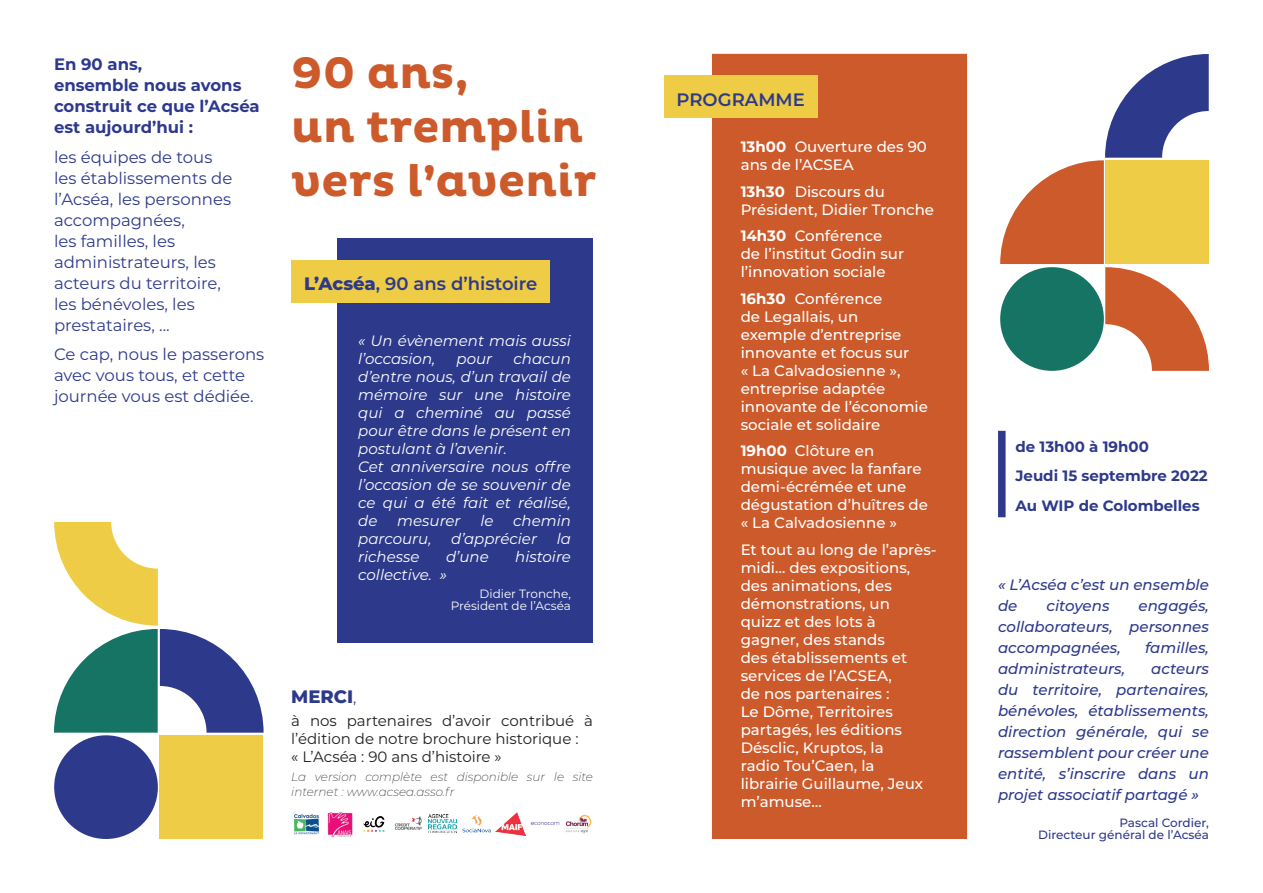
<style>
.page{position:relative;width:1263px;height:893px;background:#fff}
.page>*{position:absolute;margin:0;border:0;box-sizing:border-box;transform-origin:0 0}
.t1{font:700 45px/54px "Pluto";color:#cd5a2a}
.t2{font:600 18px "Montserrat";color:#2d3a8c}
.t3{font:800 18px "Montserrat";color:#2d3a8c}
.t4{font:16.5px/21px "Montserrat";color:#2d3a8c}
.t5{font:700 16.5px/21px "Montserrat";color:#2d3a8c}
.t6{font:500 15px/18px "Montserrat";color:#fff}
.t7{font:italic 15px/18px "Montserrat";color:#fff}
.t8{font:italic 500 15px/21.1px "Montserrat";color:#2d3a8c;text-align:justify}
.t9{font:15px/18px "Montserrat";color:#231f20}
.t10{font:700 15px/29.5px "Montserrat";color:#2d3a8c}
.t11{font:italic 200 12px/15px "Montserrat";color:#231f20}
.t12{font:500 12px/12px "Montserrat";color:#2d3a8c;text-align:right}
.t13{font:12px/12px "Montserrat";color:#fff;text-align:right}
.s1{font-weight:800}
.s2{font-weight:400;font-size:15px}
.s3{font-weight:700}
</style>
<div class="page">
<div style="left:998px;top:431px;width:7px;height:86px;background:#2d3a8c"></div>
<div style="left:716px;top:58px;width:247px;height:777px;background:#cd5a2a"></div>
<div style="left:712px;top:54px;width:255px;height:785px;border:8px solid #cd5a2a"></div>
<div style="left:664px;top:75px;width:153px;height:43px;background:#eecc45"></div>
<svg style="left:1000px;top:54px;width:209px;height:317px"></svg>
<div style="left:337px;top:238px;width:255px;height:405px;background:#2d3a8c"></div>
<div style="left:291px;top:260px;width:259px;height:43px;background:#eecc45"></div>
<div style="left:160px;top:735px;width:103px;height:104px;background:#eecc45"></div>
<div style="left:54px;top:735px;width:104px;height:104px;background:#2d3a8c;border-radius:52px"></div>
<svg style="left:54px;top:522px;width:210px;height:211px"></svg>
<img style="left:294px;top:814px;width:25px;height:21px">
<img style="left:462px;top:814px;width:29px;height:19px">
<img style="left:327px;top:811px;width:26px;height:26px">
<img style="left:495px;top:812px;width:30px;height:24px">
<img style="left:428px;top:815px;width:28px;height:18px">
<img style="left:394px;top:817px;width:28px;height:13px">
<img style="left:363px;top:816px;width:22px;height:16px">
<img style="left:565px;top:815px;width:27px;height:18px">
<img style="left:530px;top:821px;width:30px;height:4px">
<p class="t5" style="left:54px;top:53px;width:207px">En 90 ans,<br>ensemble nous avons construit ce que l’Acséa est aujourd’hui :</p>
<p class="t4" style="left:54px;top:146px;width:180px">les équipes de tous les établissements de l’Acséa, les personnes accompagnées,<br>les familles, les administrateurs, les acteurs du territoire, les bénévoles, les prestataires, ...</p>
<p class="t4" style="left:54px;top:343px;width:212px">Ce cap, nous le passerons avec vous tous, et cette journée vous est dédiée.</p>
<h1 class="t1" style="left:291px;top:47px;width:307px">90 ans,<br>un tremplin vers l’avenir</h1>
<p class="t2" style="left:304px;top:271px;width:235px"><span class="s1">L’Acséa</span>, 90 ans d’histoire</p>
<p class="t7" style="left:358px;top:331px;width:214px">« Un évènement mais aussi l’occasion,</p>
<p class="t7" style="left:358px;top:349px;width:214px;text-indent:155px">chacun d’entre nous, d’un travail de mémoire sur une histoire qui a cheminé au passé pour être dans le présent en postulant à l’avenir.<br>Cet anniversaire nous offre l’occasion de se souvenir de ce qui a été fait et réalisé, de</p>
<p class="t7" style="left:457px;top:349px;width:37px">pour</p>
<p class="t7" style="left:397px;top:511px;width:65px">mesurer</p>
<p class="t7" style="left:480px;top:511px;width:15px">le</p>
<p class="t7" style="left:513px;top:511px;width:59px">chemin</p>
<p class="t7" style="left:358px;top:529px;width:75px">parcouru,</p>
<p class="t7" style="left:451px;top:529px;width:87px">d’apprécier</p>
<p class="t7" style="left:557px;top:529px;width:16px">la</p>
<p class="t7" style="left:358px;top:547px;width:63px">richesse</p>
<p class="t7" style="left:446px;top:547px;width:44px">d’une</p>
<p class="t7" style="left:515px;top:547px;width:57px">histoire</p>
<p class="t7" style="left:358px;top:565px;width:90px">collective. »</p>
<p class="t13" style="left:451px;top:587px;width:122px">Didier Tronche,<br>Président de l’Acséa</p>
<p class="t3" style="left:291px;top:684px;width:67px">MERCI<span class="s2">,</span></p>
<p class="t9" style="left:291px;top:711px;width:303px">à nos partenaires d’avoir contribué à l’édition de notre brochure historique :<br>« L’Acséa : 90 ans d’histoire »</p>
<p class="t11" style="left:291px;top:769px;width:303px">La version complète est disponible sur le site internet : www.acsea.asso.fr</p>
<p class="t2" style="left:677px;top:86px;width:130px">PROGRAMME</p>
<p class="t6" style="left:741px;top:137px;width:188px"><span class="s3">13h00</span> Ouverture des 90 ans de l’ACSEA</p>
<p class="t6" style="left:741px;top:182px;width:195px"><span class="s3">13h30</span> Discours du<br>Président, Didier Tronche</p>
<p class="t6" style="left:741px;top:226px;width:165px"><span class="s3">14h30</span> Conférence de l’institut Godin sur l’innovation sociale</p>
<p class="t6" style="left:741px;top:289px;width:189px"><span class="s3">16h30</span> Conférence<br>de Legallais, un<br>exemple d’entreprise innovante et focus sur<br>« La Calvadosienne », entreprise adaptée innovante de l’économie sociale et solidaire</p>
<p class="t6" style="left:741px;top:441px;width:189px"><span class="s3">19h00</span> Clôture en musique avec la fanfare demi-écrémée et une dégustation d’huîtres de « La Calvadosienne »</p>
<p class="t6" style="left:741px;top:540px;width:197px">Et tout au long de l’après&shy;midi… des expositions, des animations, des démonstrations, un<br>quizz et des lots à gagner, des stands<br>des établissements et services de l’ACSEA,<br>de nos partenaires :<br>Le Dôme, Territoires partagés, les éditions<br>Désclic, Kruptos, la<br>radio Tou’Caen, la<br>librairie Guillaume, Jeux m’amuse…</p>
<p class="t10" style="left:1015px;top:431px;width:194px">de 13h00 à 19h00<br>Jeudi 15 septembre 2022<br>Au WIP de Colombelles</p>
<p class="t8" style="left:998px;top:573px;width:212px">« L’Acséa c’est un ensemble de</p>
<p class="t8" style="left:1046px;top:594px;width:65px">citoyens</p>
<p class="t8" style="left:998px;top:594px;width:212px;text-indent:140px">engagés, collaborateurs, personnes accompagnées,</p>
<p class="t8" style="left:1145px;top:636px;width:65px">familles,</p>
<p class="t8" style="left:998px;top:657px;width:129px">administrateurs,</p>
<p class="t8" style="left:998px;top:657px;width:212px;text-indent:153px">acteurs du territoire, partenaires, bénévoles, établissements, direction générale, qui se rassemblent pour créer une entité, s’inscrire dans un projet associatif partagé »</p>
<p class="t12" style="left:1038px;top:816px;width:172px">Pascal Cordier,<br>Directeur général de l’Acséa</p>
</div>
